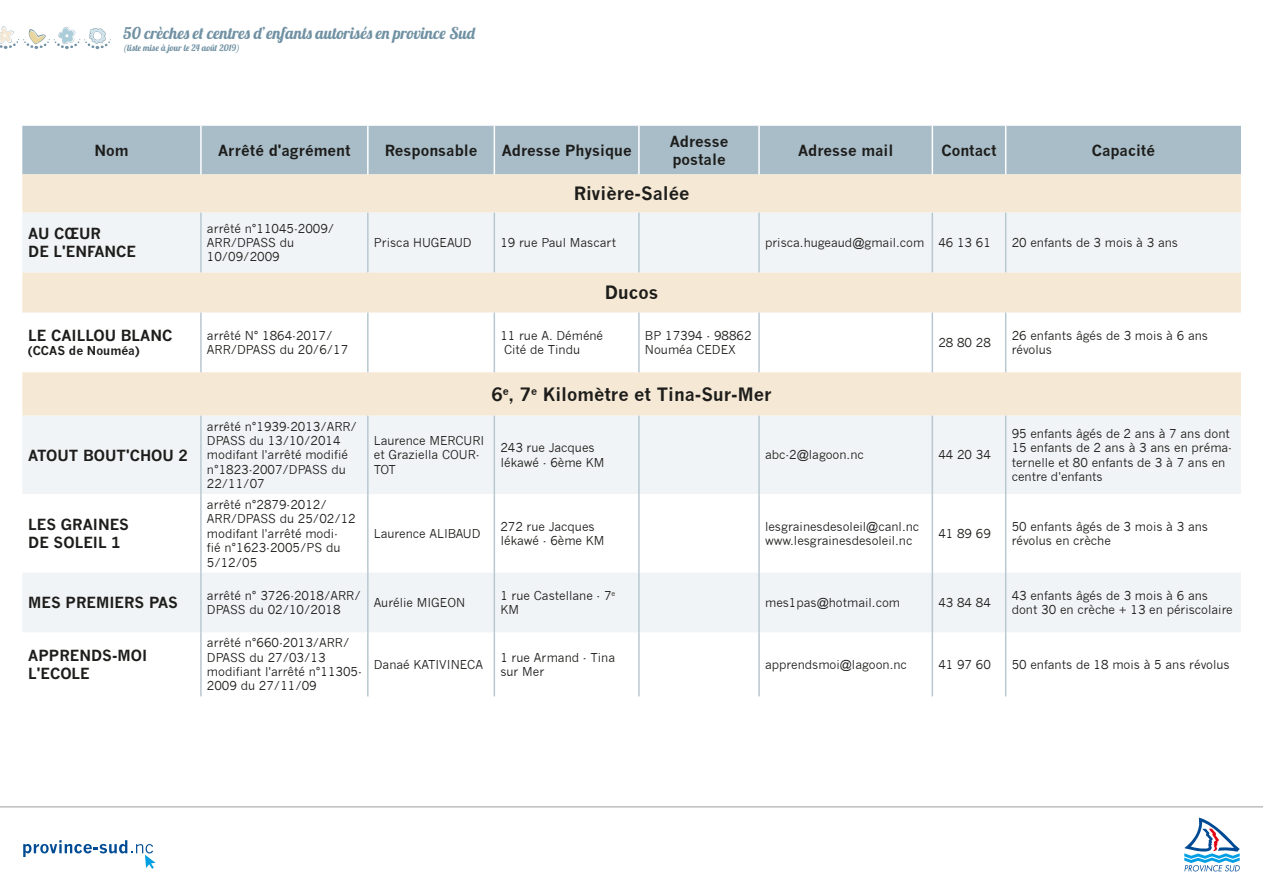
<style>
.page{position:relative;width:1263px;height:893px;background:#fff}
.page>*{position:absolute;margin:0;border:0;box-sizing:border-box;transform-origin:0 0}
.t1{font:700 18px "News Gothic";color:#1d1d1b}
.t2{font:16.35px "Lobster 1.4";color:#7091a3}
.t3{font:700 15px/18px "News Gothic";color:#1d1d1b}
.t4{font:12px/14.4px "News Gothic";color:#1d1d1b}
.t5{font:700 12px "News Gothic";color:#1d1d1b}
.t6{font:9px "Lobster 1.4";color:#7091a3}
</style>
<div class="page">
<svg style="left:1184px;top:818px;width:56px;height:54px"></svg>
<svg style="left:23px;top:840px;width:133px;height:29px"></svg>
<hr style="left:0;top:806px;width:1263px;height:1px;background:#9d9d9d">
<svg style="left:0;top:26px;width:111px;height:23px"></svg>
<div style="left:22px;top:126px;width:1219px;height:48px;background:#a9bdc8"></div>
<div style="left:22px;top:174px;width:1219px;height:39px;background:#f5e8d4"></div>
<svg style="left:22px;top:213px;width:1219px;height:419px;fill:#f5f4f6"></svg>
<hr style="left:200px;top:126px;width:2px;height:48px;background:#fff">
<hr style="left:367px;top:126px;width:2px;height:48px;background:#fff">
<hr style="left:494px;top:126px;width:1px;height:48px;background:#fff">
<hr style="left:638px;top:126px;width:2px;height:48px;background:#fff">
<hr style="left:758px;top:126px;width:2px;height:48px;background:#fff">
<hr style="left:931px;top:126px;width:2px;height:48px;background:#fff">
<hr style="left:1005px;top:126px;width:1px;height:48px;background:#fff">
<hr style="left:200px;top:213px;width:2px;height:59px;background:#b8c8d1">
<hr style="left:367px;top:213px;width:2px;height:59px;background:#b8c8d1">
<hr style="left:494px;top:213px;width:1px;height:59px;background:#b8c8d1">
<hr style="left:638px;top:213px;width:2px;height:59px;background:#b8c8d1">
<hr style="left:758px;top:213px;width:2px;height:59px;background:#b8c8d1">
<hr style="left:931px;top:213px;width:2px;height:59px;background:#b8c8d1">
<hr style="left:1005px;top:213px;width:1px;height:59px;background:#b8c8d1">
<hr style="left:200px;top:313px;width:2px;height:59px;background:#b8c8d1">
<hr style="left:367px;top:313px;width:2px;height:59px;background:#b8c8d1">
<hr style="left:494px;top:313px;width:1px;height:59px;background:#b8c8d1">
<hr style="left:638px;top:313px;width:2px;height:59px;background:#b8c8d1">
<hr style="left:758px;top:313px;width:2px;height:59px;background:#b8c8d1">
<hr style="left:931px;top:313px;width:2px;height:59px;background:#b8c8d1">
<hr style="left:1005px;top:313px;width:1px;height:59px;background:#b8c8d1">
<hr style="left:200px;top:416px;width:2px;height:78px;background:#b8c8d1">
<hr style="left:367px;top:416px;width:2px;height:78px;background:#b8c8d1">
<hr style="left:494px;top:416px;width:1px;height:78px;background:#b8c8d1">
<hr style="left:638px;top:416px;width:2px;height:78px;background:#b8c8d1">
<hr style="left:758px;top:416px;width:2px;height:78px;background:#b8c8d1">
<hr style="left:931px;top:416px;width:2px;height:78px;background:#b8c8d1">
<hr style="left:1005px;top:416px;width:1px;height:78px;background:#b8c8d1">
<hr style="left:200px;top:494px;width:2px;height:79px;background:#b8c8d1">
<hr style="left:367px;top:494px;width:2px;height:79px;background:#b8c8d1">
<hr style="left:494px;top:494px;width:1px;height:79px;background:#b8c8d1">
<hr style="left:638px;top:494px;width:2px;height:79px;background:#b8c8d1">
<hr style="left:758px;top:494px;width:2px;height:79px;background:#b8c8d1">
<hr style="left:931px;top:494px;width:2px;height:79px;background:#b8c8d1">
<hr style="left:1005px;top:494px;width:1px;height:79px;background:#b8c8d1">
<hr style="left:200px;top:573px;width:2px;height:59px;background:#b8c8d1">
<hr style="left:367px;top:573px;width:2px;height:59px;background:#b8c8d1">
<hr style="left:494px;top:573px;width:1px;height:59px;background:#b8c8d1">
<hr style="left:638px;top:573px;width:2px;height:59px;background:#b8c8d1">
<hr style="left:758px;top:573px;width:2px;height:59px;background:#b8c8d1">
<hr style="left:931px;top:573px;width:2px;height:59px;background:#b8c8d1">
<hr style="left:1005px;top:573px;width:1px;height:59px;background:#b8c8d1">
<hr style="left:200px;top:632px;width:2px;height:64px;background:#b8c8d1">
<hr style="left:367px;top:632px;width:2px;height:64px;background:#b8c8d1">
<hr style="left:494px;top:632px;width:1px;height:64px;background:#b8c8d1">
<hr style="left:638px;top:632px;width:2px;height:64px;background:#b8c8d1">
<hr style="left:758px;top:632px;width:2px;height:64px;background:#b8c8d1">
<hr style="left:931px;top:632px;width:2px;height:64px;background:#b8c8d1">
<hr style="left:1005px;top:632px;width:1px;height:64px;background:#b8c8d1">
<h2 class="t2" style="left:123px;top:22px;width:353px">50 crèches et centres d’enfants autorisés en province Sud</h2>
<p class="t6" style="left:123px;top:42px;width:118px">(liste mise à jour le 24 août 2019)</p>
<p class="t3" style="left:95px;top:141px;width:36px">Nom</p>
<p class="t3" style="left:218px;top:141px;width:134px">Arrêté d'agrément</p>
<p class="t3" style="left:385px;top:141px;width:94px">Responsable</p>
<p class="t3" style="left:502px;top:141px;width:131px">Adresse Physique</p>
<p class="t3" style="left:670px;top:132px;width:60px">Adresse postale</p>
<p class="t3" style="left:798px;top:141px;width:97px">Adresse mail</p>
<p class="t3" style="left:941px;top:141px;width:57px">Contact</p>
<p class="t3" style="left:1092px;top:141px;width:65px">Capacité</p>
<h1 class="t1" style="left:574px;top:183px;width:117px">Rivière-Salée</h1>
<p class="t3" style="left:28px;top:224px;width:109px">AU CŒUR<br>DE L'ENFANCE</p>
<p class="t4" style="left:207px;top:221px;width:129px">arrêté n°11045-2009/<br>ARR/DPASS du<br>10/09/2009</p>
<p class="t4" style="left:374px;top:235px;width:99px">Prisca HUGEAUD</p>
<p class="t4" style="left:500px;top:235px;width:117px">19 rue Paul Mascart</p>
<p class="t4" style="left:765px;top:235px;width:227px">prisca.hugeaud@gmail.com 46 13 61</p>
<p class="t4" style="left:1012px;top:235px;width:168px">20 enfants de 3 mois à 3 ans</p>
<h1 class="t1" style="left:605px;top:282px;width:55px">Ducos</h1>
<p class="t3" style="left:28px;top:326px;width:146px">LE CAILLOU BLANC</p>
<p class="t5" style="left:28px;top:344px;width:113px">(CCAS de Nouméa)</p>
<p class="t3" style="left:28px;top:446px;width:161px">ATOUT BOUT'CHOU 2</p>
<p class="t3" style="left:28px;top:515px;width:102px">LES GRAINES<br>DE SOLEIL 1</p>
<p class="t4" style="left:207px;top:328px;width:143px">arrêté N° 1864-2017/<br>ARR/DPASS du 20/6/17</p>
<p class="t4" style="left:504px;top:328px;width:101px;text-indent:-4px">11 rue A. Déméné<br>Cité de Tindu</p>
<p class="t4" style="left:645px;top:328px;width:108px">BP 17394 - 98862<br>Nouméa CEDEX</p>
<p class="t4" style="left:938px;top:335px;width:54px">28 80 28</p>
<p class="t4" style="left:1012px;top:328px;width:198px">26 enfants âgés de 3 mois à 6 ans révolus</p>
<h1 class="t1" style="left:491px;top:383px;width:282px">6<sup>e</sup>, 7<sup>e</sup> Kilomètre et Tina-Sur-Mer</h1>
<p class="t4" style="left:207px;top:419px;width:152px">arrêté n°1939-2013/ARR/<br>DPASS du 13/10/2014 modifant l'arrêté modifié n°1823-2007/DPASS du<br>22/11/07</p>
<p class="t4" style="left:207px;top:497px;width:150px">arrêté n°2879-2012/<br>ARR/DPASS du 25/02/12 modifant l'arrêté modi-<br>fié n°1623-2005/PS du<br>5/12/05</p>
<p class="t4" style="left:374px;top:433px;width:112px">Laurence MERCURI et Graziella COUR-<br>TOT</p>
<p class="t4" style="left:500px;top:441px;width:106px">243 rue Jacques<br>Iékawé - 6ème KM</p>
<p class="t4" style="left:765px;top:448px;width:100px">abc-2@lagoon.nc</p>
<p class="t4" style="left:938px;top:448px;width:54px">44 20 34</p>
<p class="t4" style="left:1012px;top:426px;width:222px">95 enfants âgés de 2 ans à 7 ans dont<br>15 enfants de 2 ans à 3 ans en préma&shy;ternelle et 80 enfants de 3 à 7 ans en centre d'enfants</p>
<p class="t4" style="left:374px;top:526px;width:108px">Laurence ALIBAUD</p>
<p class="t4" style="left:500px;top:519px;width:106px">272 rue Jacques<br>Iékawé - 6ème KM</p>
<p class="t4" style="left:765px;top:519px;width:156px">lesgrainesdesoleil@canl.nc www.lesgrainesdesoleil.nc</p>
<p class="t4" style="left:938px;top:526px;width:54px">41 89 69</p>
<p class="t4" style="left:1012px;top:519px;width:198px">50 enfants âgés de 3 mois à 3 ans révolus en crèche</p>
<p class="t3" style="left:28px;top:593px;width:151px">MES PREMIERS PAS</p>
<p class="t4" style="left:207px;top:588px;width:155px">arrêté n° 3726-2018/ARR/<br>DPASS du 02/10/2018</p>
<p class="t4" style="left:374px;top:595px;width:93px">Aurélie MIGEON</p>
<p class="t4" style="left:500px;top:588px;width:117px">1 rue Castellane - 7<sup>e<br></sup>KM</p>
<p class="t4" style="left:765px;top:595px;width:137px">mes1pas@hotmail.com</p>
<p class="t4" style="left:938px;top:595px;width:54px">43 84 84</p>
<p class="t4" style="left:1012px;top:588px;width:223px">43 enfants âgés de 3 mois à 6 ans dont 30 en crèche + 13 en périscolaire</p>
<p class="t3" style="left:28px;top:646px;width:120px">APPRENDS-MOI<br>L'ECOLE</p>
<p class="t4" style="left:207px;top:636px;width:156px">arrêté n°660-2013/ARR/<br>DPASS du 27/03/13 modifiant l'arrêté n°11305-<br>2009 du 27/11/09</p>
<p class="t4" style="left:374px;top:657px;width:111px">Danaé KATIVINECA</p>
<p class="t4" style="left:500px;top:650px;width:116px">1 rue Armand - Tina sur Mer</p>
<p class="t4" style="left:765px;top:657px;width:143px">apprendsmoi@lagoon.nc</p>
<p class="t4" style="left:938px;top:657px;width:54px">41 97 60</p>
<p class="t4" style="left:1012px;top:657px;width:219px">50 enfants de 18 mois à 5 ans révolus</p>
</div>
